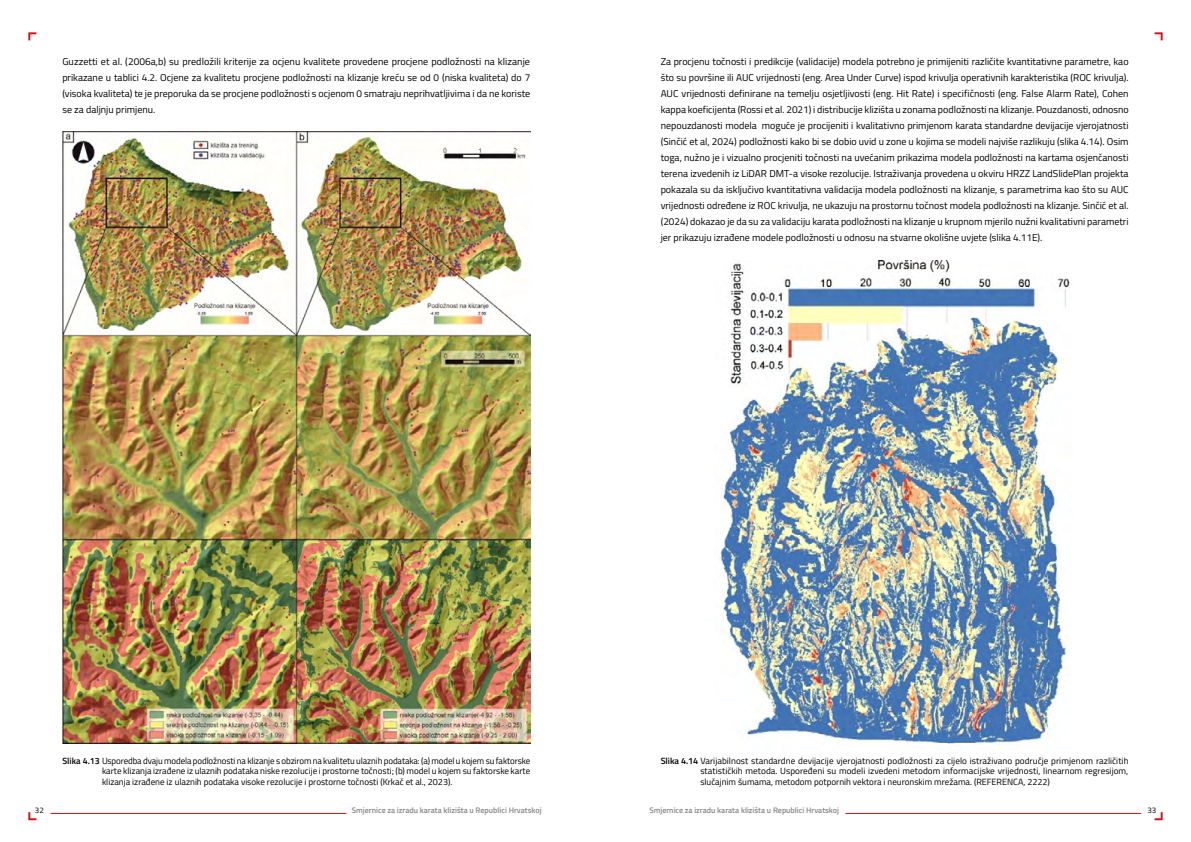
<style>
.page{position:relative;width:1191px;height:842px;background:#fff}
.page>*{position:absolute;margin:0;border:0;box-sizing:border-box;transform-origin:0 0}
.t1{font:10px/16px "Titillium Web";color:#000;text-align:justify}
.t2{font:9px/10.8px "Titillium Web";color:#000;text-align:justify}
.t3{font:600 8px "Titillium Web";color:#878787}
.t4{font:8px "Titillium Web";color:#000}
.s1{font-weight:600}
</style>
<div class="page">
<hr style="left:845px;top:813px;width:296px;height:1px;background:#e30613">
<hr style="left:51px;top:813px;width:295px;height:1px;background:#e30613">
<svg style="left:1154px;top:812px;width:8px;height:8px"></svg>
<svg style="left:28px;top:812px;width:8px;height:8px"></svg>
<svg style="left:1154px;top:32px;width:8px;height:8px"></svg>
<svg style="left:28px;top:32px;width:8px;height:8px"></svg>
<img style="left:62px;top:131px;width:468px;height:613px">
<img style="left:719px;top:261px;width:352px;height:484px">
<p class="t1" style="left:62px;top:53px;width:469px">Guzzetti et al. (2006a,b) su predložili kriterije za ocjenu kvalitete provedene procjene podložnosti na klizanje prikazane u tablici 4.2. Ocjene za kvalitetu procjene podložnosti na klizanje kreću se od 0 (niska kvaliteta) do 7 (visoka kvaliteta) te je preporuka da se procjene podložnosti s ocjenom 0 smatraju neprihvatljivima i da ne koriste se za daljnju primjenu.</p>
<p class="t1" style="left:660px;top:53px;width:469px">Za procjenu točnosti i predikcije (validacije) modela potrebno je primijeniti različite kvantitativne parametre, kao što su površine ili AUC vrijednosti (eng. Area Under Curve) ispod krivulja operativnih karakteristika (ROC krivulja).<br>AUC vrijednosti definirane na temelju osjetljivosti (eng. Hit Rate) i specifičnosti (eng. False Alarm Rate), Cohen kappa koeficijenta (Rossi et al. 2021) i distribucije klizišta u zonama podložnosti na klizanje. Pouzdanosti, odnosno nepouzdanosti modela moguće je procijeniti i kvalitativno primjenom karata standardne devijacije vjerojatnosti (Sinčić et al, 2024) podložnosti kako bi se dobio uvid u zone u kojima se modeli najviše razlikuju (slika 4.14). Osim toga, nužno je i vizualno procjeniti točnosti na uvećanim prikazima modela podložnosti na kartama osjenčanosti terena izvedenih iz LiDAR DMT-a visoke rezolucije. Istraživanja provedena u okviru HRZZ LandSlidePlan projekta pokazala su da isključivo kvantitativna validacija modela podložnosti na klizanje, s parametrima kao što su AUC vrijednosti određene iz ROC krivulja, ne ukazuju na prostornu točnost modela podložnosti na klizanje. Sinčić et al. (2024) dokazao je da su za validaciju karata podložnosti na klizanje u krupnom mjerilo nužni kvalitativni parametri jer prikazuju izrađene modele podložnosti u odnosu na stvarne okolišne uvjete (slika 4.11E).</p>
<p class="t2" style="left:102px;top:755px;width:430px;text-indent:-40px"><span class="s1">Slika 4.13</span> Usporedba dvaju modela podložnosti na klizanje s obzirom na kvalitetu ulaznih podataka: (a) model u kojem su faktorske karte klizanja izrađene iz ulaznih podataka niske rezolucije i prostorne točnosti; (b) model u kojem su faktorske karte klizanja izrađene iz ulaznih podataka visoke rezolucije i prostorne točnosti (Krkač et al., 2023).</p>
<p class="t2" style="left:700px;top:755px;width:430px;text-indent:-40px"><span class="s1">Slika 4.14</span> Varijabilnost standardne devijacije vjerojatnosti podložnosti za cijelo istraživano područje primjenom različitih statističkih metoda. Uspoređeni su modeli izvedeni metodom informacijske vrijednosti, linearnom regresijom, slučajnim šumama, metodom potpornih vektora i neuronskim mrežama. (REFERENCA, 2222)</p>
<p class="t4" style="left:35px;top:804px;width:10px">32</p>
<p class="t3" style="left:352px;top:804px;width:191px">Smjernice za izradu karata klizišta u Republici Hrvatskoj</p>
<p class="t3" style="left:649px;top:804px;width:191px">Smjernice za izradu karata klizišta u Republici Hrvatskoj</p>
<p class="t4" style="left:1147px;top:804px;width:10px">33</p>
</div>
